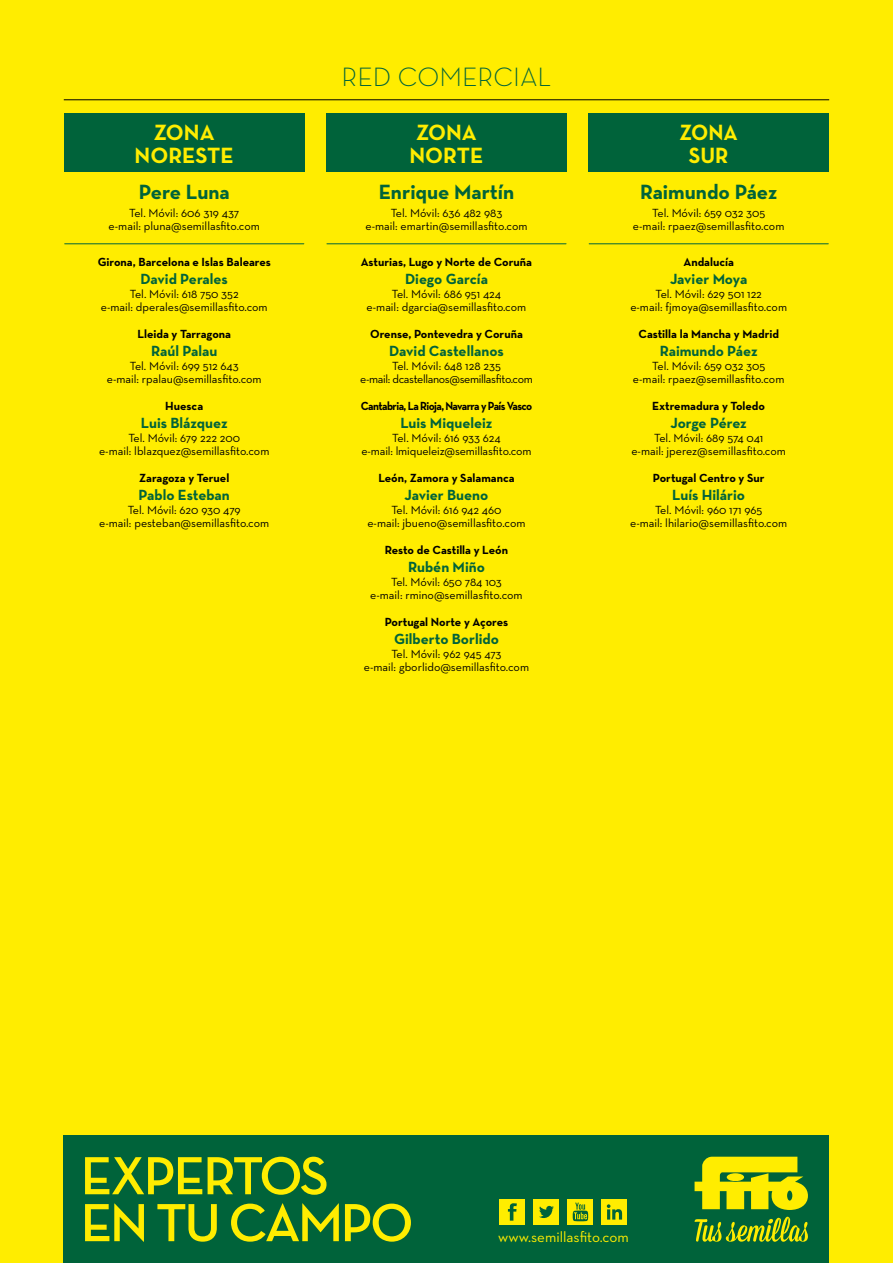
<style>
.page{position:relative;width:893px;height:1263px;background:#ffed00}
.page>*{position:absolute;margin:0;border:0;box-sizing:border-box;transform-origin:0 0}
.t1{font:300 27px "Neutra Text";color:#00633a}
.t2{font:700 22.5px/22.5px "Neutra Text";color:#ffed00;text-align:center}
.t3{font:700 22.5px/22.5px "Neutra Text";color:#ffed00;text-align:center;scale:.96 1}
.t4{font:700 21px "Neutra Text";color:#00633a}
.t5{font:700 15px "Neutra Text";color:#00633a}
.t6{font:15px "Neutra Text";color:#ffed00}
.t7{font:12px/13.5px "Neutra Text";color:#000;text-align:center}
.t8{font:700 12px "Neutra Text";color:#000}
.t9{font:12px/13.5px "Neutra Text";letter-spacing:-.03em;color:#000;text-align:center}
.t10{font:700 12px "Neutra Text";letter-spacing:-.05em;color:#000;scale:.93 1}
</style>
<div class="page">
<div style="left:64px;top:1135px;width:765px;height:128px;background:#00633a"></div>
<div style="left:500px;top:1199px;width:25px;height:26px;background:#ffed00"></div>
<svg style="left:508px;top:1203px;width:9px;height:17px"></svg>
<div style="left:534px;top:1199px;width:25px;height:26px;background:#ffed00"></div>
<svg style="left:539px;top:1206px;width:15px;height:12px"></svg>
<div style="left:568px;top:1199px;width:25px;height:26px;background:#ffed00"></div>
<svg style="left:573px;top:1202px;width:15px;height:19px"></svg>
<div style="left:602px;top:1199px;width:25px;height:26px;background:#ffed00"></div>
<svg style="left:607px;top:1204px;width:15px;height:15px"></svg>
<svg style="left:85px;top:1157px;width:117px;height:37px"></svg>
<svg style="left:208px;top:1157px;width:118px;height:38px"></svg>
<svg style="left:85px;top:1203px;width:59px;height:39px"></svg>
<svg style="left:157px;top:1204px;width:60px;height:38px"></svg>
<svg style="left:231px;top:1203px;width:108px;height:39px"></svg>
<svg style="left:345px;top:1203px;width:66px;height:39px"></svg>
<svg style="left:695px;top:1157px;width:113px;height:53px"></svg>
<svg style="left:695px;top:1217px;width:113px;height:25px"></svg>
<hr style="left:64px;top:99px;width:765px;height:1px;background:#000">
<div style="left:64px;top:113px;width:241px;height:59px;background:#00633a"></div>
<div style="left:326px;top:113px;width:241px;height:59px;background:#00633a"></div>
<div style="left:588px;top:113px;width:241px;height:59px;background:#00633a"></div>
<hr style="left:65px;top:243px;width:239px;height:1px;background:#00633a">
<hr style="left:327px;top:243px;width:239px;height:1px;background:#00633a">
<hr style="left:589px;top:243px;width:239px;height:1px;background:#00633a">
<h2 class="t2" style="left:135px;top:121px;width:101px">ZONA<br>NORESTE</h2>
<h3 class="t4" style="left:139px;top:179px;width:93px">Pere Luna</h3>
<p class="t7" style="left:109px;top:206px;width:153px">Tel. Móvil: 606 319 437<br>e-mail: pluna@semillasfito.com</p>
<p class="t8" style="left:98px;top:255px;width:175px">Girona, Barcelona e Islas Baleares</p>
<p class="t5" style="left:141px;top:270px;width:89px">David Perales</p>
<p class="t7" style="left:101px;top:287px;width:168px">Tel. Móvil: 618 750 352<br>e-mail: dperales@semillasfito.com</p>
<p class="t8" style="left:137px;top:327px;width:95px">Lleida y Tarragona</p>
<p class="t5" style="left:151px;top:342px;width:68px">Raúl Palau</p>
<p class="t7" style="left:107px;top:359px;width:156px">Tel. Móvil: 699 512 643<br>e-mail: rpalau@semillasfito.com</p>
<p class="t8" style="left:165px;top:399px;width:39px">Huesca</p>
<p class="t5" style="left:141px;top:414px;width:88px">Luis Blázquez</p>
<p class="t7" style="left:99px;top:431px;width:172px">Tel. Móvil: 679 222 200<br>e-mail: lblazquez@semillasfito.com</p>
<p class="t8" style="left:139px;top:471px;width:92px">Zaragoza y Teruel</p>
<p class="t5" style="left:139px;top:486px;width:93px">Pablo Esteban</p>
<p class="t7" style="left:99px;top:503px;width:172px">Tel. Móvil: 620 930 479<br>e-mail: pesteban@semillasfito.com</p>
<h1 class="t1" style="left:342px;top:61px;width:211px">RED COMERCIAL</h1>
<h2 class="t2" style="left:409px;top:121px;width:76px;text-align:left">ZONA<br>NORTE</h2>
<h3 class="t4" style="left:379px;top:179px;width:137px">Enrique Martín</h3>
<p class="t7" style="left:365px;top:206px;width:163px">Tel. Móvil: 636 482 983<br>e-mail: emartin@semillasfito.com</p>
<p class="t8" style="left:361px;top:255px;width:173px">Asturias, Lugo y Norte de Coruña</p>
<p class="t5" style="left:405px;top:270px;width:84px">Diego García</p>
<p class="t7" style="left:367px;top:287px;width:161px">Tel. Móvil: 686 951 424<br>e-mail: dgarcia@semillasfito.com</p>
<p class="t8" style="left:370px;top:327px;width:154px">Orense, Pontevedra y Coruña</p>
<p class="t5" style="left:389px;top:342px;width:116px">David Castellanos</p>
<p class="t9" style="left:360px;top:359px;width:174px">Tel. Móvil: 648 128 235<br>e-mail: dcastellanos@semillasfito.com</p>
<p class="t10" style="left:361px;top:399px;width:186px">Cantabria, La Rioja, Navarra y País Vasco</p>
<p class="t5" style="left:400px;top:414px;width:94px">Luis Miqueleiz</p>
<p class="t7" style="left:361px;top:431px;width:171px">Tel. Móvil: 616 933 624<br>e-mail: lmiqueleiz@semillasfito.com</p>
<p class="t8" style="left:378px;top:471px;width:138px">León, Zamora y Salamanca</p>
<p class="t5" style="left:405px;top:486px;width:85px">Javier Bueno</p>
<p class="t7" style="left:367px;top:503px;width:160px">Tel. Móvil: 616 942 460<br>e-mail: jbueno@semillasfito.com</p>
<p class="t8" style="left:385px;top:543px;width:125px">Resto de Castilla y León</p>
<p class="t5" style="left:408px;top:558px;width:78px">Rubén Miño</p>
<p class="t7" style="left:370px;top:575px;width:154px">Tel. Móvil: 650 784 103<br>e-mail: rmino@semillasfito.com</p>
<p class="t8" style="left:385px;top:615px;width:125px">Portugal Norte y Açores</p>
<p class="t5" style="left:394px;top:630px;width:106px">Gilberto Borlido</p>
<p class="t7" style="left:364px;top:647px;width:167px">Tel. Móvil: 962 945 473<br>e-mail: gborlido@semillasfito.com</p>
<h2 class="t3" style="left:679px;top:121px;width:62px">ZONA<br>SUR</h2>
<h3 class="t4" style="left:640px;top:179px;width:139px">Raimundo Páez</h3>
<p class="t7" style="left:633px;top:206px;width:153px">Tel. Móvil: 659 032 305<br>e-mail: rpaez@semillasfito.com</p>
<p class="t8" style="left:683px;top:255px;width:52px">Andalucía</p>
<p class="t5" style="left:670px;top:270px;width:79px">Javier Moya</p>
<p class="t7" style="left:630px;top:287px;width:158px">Tel. Móvil: 629 501 122<br>e-mail: fjmoya@semillasfito.com</p>
<p class="t8" style="left:638px;top:327px;width:142px">Castilla la Mancha y Madrid</p>
<p class="t5" style="left:660px;top:342px;width:99px">Raimundo Páez</p>
<p class="t7" style="left:633px;top:359px;width:153px">Tel. Móvil: 659 032 305<br>e-mail: rpaez@semillasfito.com</p>
<p class="t8" style="left:652px;top:399px;width:114px">Extremadura y Toledo</p>
<p class="t5" style="left:670px;top:414px;width:78px">Jorge Pérez</p>
<p class="t7" style="left:631px;top:431px;width:156px">Tel. Móvil: 689 574 041<br>e-mail: jperez@semillasfito.com</p>
<p class="t8" style="left:653px;top:471px;width:113px">Portugal Centro y Sur</p>
<p class="t5" style="left:672px;top:486px;width:74px">Luís Hilário</p>
<p class="t7" style="left:630px;top:503px;width:159px">Tel. Móvil: 960 171 965<br>e-mail: lhilario@semillasfito.com</p>
<p class="t6" style="left:498px;top:1227px;width:132px">www.semillasfito.com</p>
</div>
